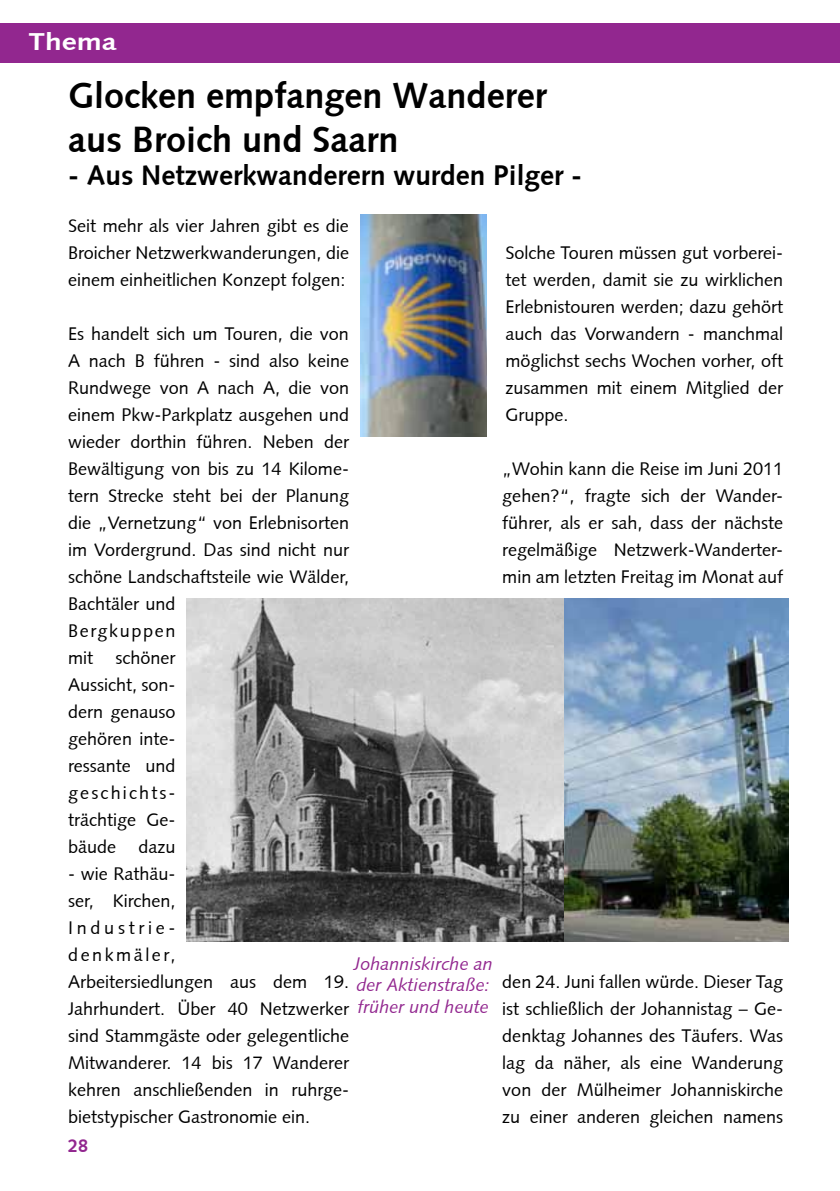
<style>
.page{position:relative;width:840px;height:1191px;background:#fff}
.page>*{position:absolute;margin:0;border:0;box-sizing:border-box;transform-origin:0 0}
.t1{font:700 36px/43.2px "Syntax";color:#000}
.t2{font:700 28px "Syntax";color:#000}
.t3{font:700 24px "Syntax";color:#fff;scale:1.25 1}
.t4{font:18px/27px "Syntax";color:#000;text-align:justify}
.t5{font:italic 18px/21.6px "Syntax";color:#92278f}
.t6{font:700 18px "Syntax";color:#92278f}
</style>
<div class="page">
<div style="left:0;top:23px;width:839px;height:39px;background:#92278f"></div>
<img style="left:187px;top:598px;width:377px;height:343px">
<img style="left:564px;top:598px;width:224px;height:343px">
<img style="left:360px;top:215px;width:126px;height:221px">
<h3 class="t3" style="left:28px;top:28px;width:72px">Thema</h3>
<h1 class="t1" style="left:68px;top:75px;width:480px">Glocken empfangen Wanderer aus Broich und Saarn</h1>
<h2 class="t2" style="left:68px;top:159px;width:515px">- Aus Netzwerkwanderern wurden Pilger -</h2>
<p class="t4" style="left:68px;top:212px;width:282px">Seit mehr als vier Jahren gibt es die Broicher Netzwerkwanderungen, die einem einheitlichen Konzept folgen:</p>
<p class="t4" style="left:68px;top:320px;width:282px;text-align:left">Es handelt sich um Touren, die von<br>A nach B führen - sind also keine<br>Rundwege von A nach A, die von einem Pkw-Parkplatz ausgehen und wieder dorthin führen. Neben der<br>Bewältigung von bis zu 14 Kilome&shy;tern Strecke steht bei der Planung die „Vernetzung“ von Erlebnisorten im Vordergrund. Das sind nicht nur schöne Landschaftsteile wie Wälder,<br>Bachtäler und<br>Bergkuppen<br>mit schöner<br>Aussicht, son-<br>dern genauso<br>gehören inte-<br>ressante und<br>geschichts-<br>trächtige Ge-<br>bäude dazu</p>
<p class="t4" style="left:68px;top:860px;width:282px;text-align:left">- wie Rathäu-<br>ser, Kirchen,<br>Industrie-<br>denkmäler,<br>Arbeitersiedlungen aus dem 19.<br>Jahrhundert. Über 40 Netzwerker sind Stammgäste oder gelegentliche<br>Mitwanderer. 14 bis 17 Wanderer kehren anschließenden in ruhrge&shy;bietstypischer Gastronomie ein.</p>
<p class="t4" style="left:505px;top:239px;width:279px">Solche Touren müssen gut vorberei&shy;tet werden, damit sie zu wirklichen Erlebnistouren werden; dazu gehört auch das Vorwandern - manchmal möglichst sechs Wochen vorher, oft zusammen mit einem Mitglied der Gruppe.</p>
<p class="t4" style="left:502px;top:455px;width:282px">„Wohin kann die Reise im Juni 2011 gehen?“, fragte sich der Wander&shy;führer, als er sah, dass der nächste regelmäßige Netzwerk-Wanderter&shy;min am letzten Freitag im Monat auf</p>
<p class="t5" style="left:353px;top:952px;width:141px">Johanniskirche an der Aktienstraße: früher und heute</p>
<p class="t4" style="left:502px;top:968px;width:282px">den 24. Juni fallen würde. Dieser Tag ist schließlich der Johannistag – Ge&shy;denktag Johannes des Täufers. Was lag da näher, als eine Wanderung von der Mülheimer Johanniskirche zu einer anderen gleichen namens</p>
<p class="t6" style="left:68px;top:1135px;width:22px">28</p>
</div>
